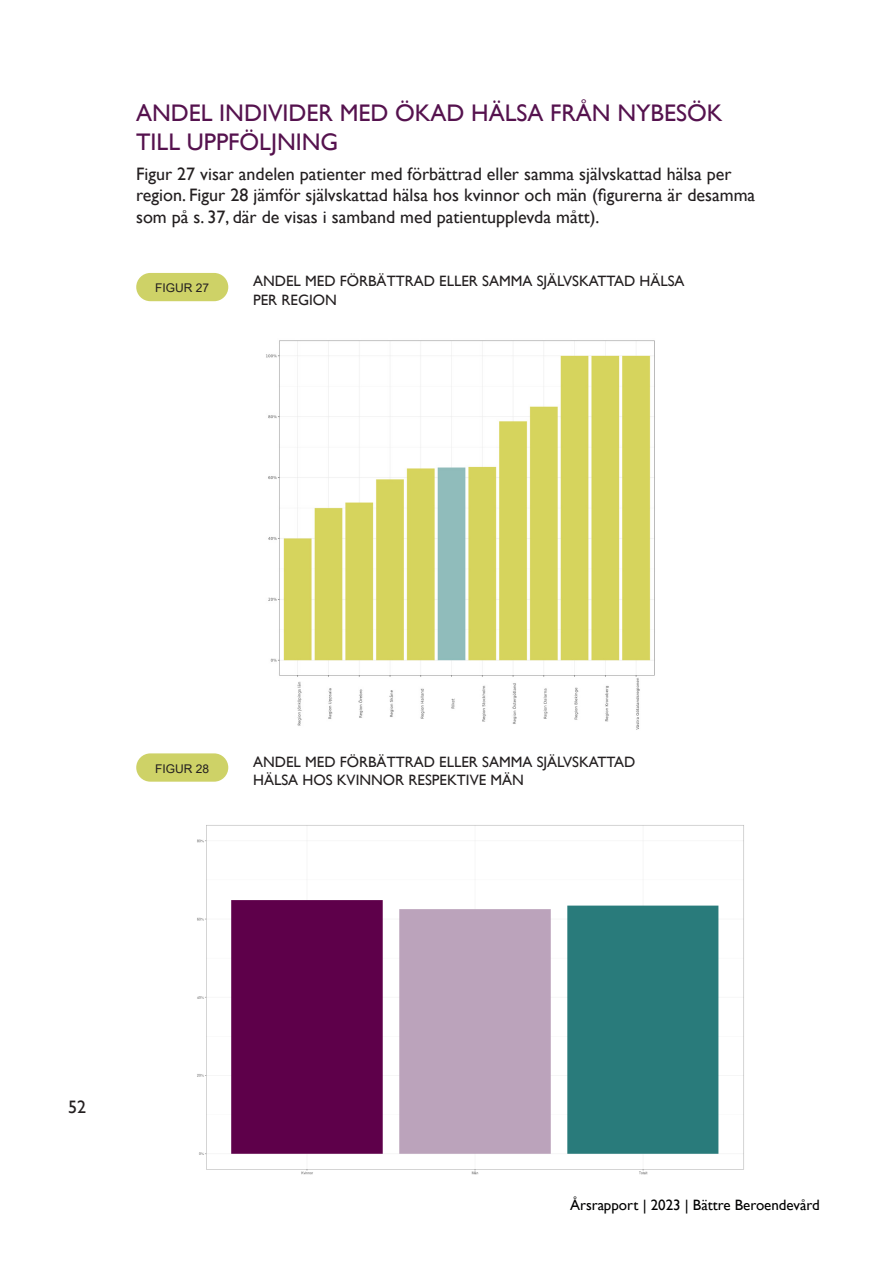
<style>
.page{position:relative;width:893px;height:1263px;background:#fff}
.page>*{position:absolute;margin:0;border:0;box-sizing:border-box;transform-origin:0 0}
.Mellanrubrik{font:24px/28.8px "Gill Sans";color:#55124e}
.t1{font:18px/21.6px "Gill Sans";color:#231f20}
.t2{font:15px/18px "Gill Sans";color:#231f20}
.t3{font:15px "Gill Sans";color:#000001}
.t4{font:12px "Arial";color:#231f20}
</style>
<div class="page">
<div style="left:136px;top:753px;width:92px;height:29px;background:#ced267;border-radius:14px"></div>
<div style="left:136px;top:273px;width:92px;height:28px;background:#ced267;border-radius:14px"></div>
<img style="left:266px;top:340px;width:389px;height:390px">
<img style="left:197px;top:825px;width:547px;height:350px">
<p class="Mellanrubrik" style="left:136px;top:99px;width:588px">ANDEL INDIVIDER MED ÖKAD HÄLSA FRÅN NYBESÖK<br>TILL UPPFÖLJNING</p>
<p class="t1" style="left:136px;top:163px;width:621px">Figur 27 visar andelen patienter med förbättrad eller samma självskattad hälsa per region. Figur 28 jämför självskattad hälsa hos kvinnor och män (figurerna är desamma som på s. 37, där de visas i samband med patientupplevda mått).</p>
<p class="t4" style="left:155px;top:280px;width:56px">FIGUR 27</p>
<p class="t2" style="left:253px;top:273px;width:433px">ANDEL MED FÖRBÄTTRAD ELLER SAMMA SJÄLVSKATTAD HÄLSA<br>PER REGION</p>
<p class="t4" style="left:155px;top:760px;width:56px">FIGUR 28</p>
<p class="t2" style="left:253px;top:753px;width:384px">ANDEL MED FÖRBÄTTRAD ELLER SAMMA SJÄLVSKATTAD<br>HÄLSA HOS KVINNOR RESPEKTIVE MÄN</p>
<p class="t1" style="left:68px;top:1096px;width:19px">52</p>
<p class="t3" style="left:570px;top:1196px;width:251px">Årsrapport | 2023 | Bättre Beroendevård</p>
</div>
